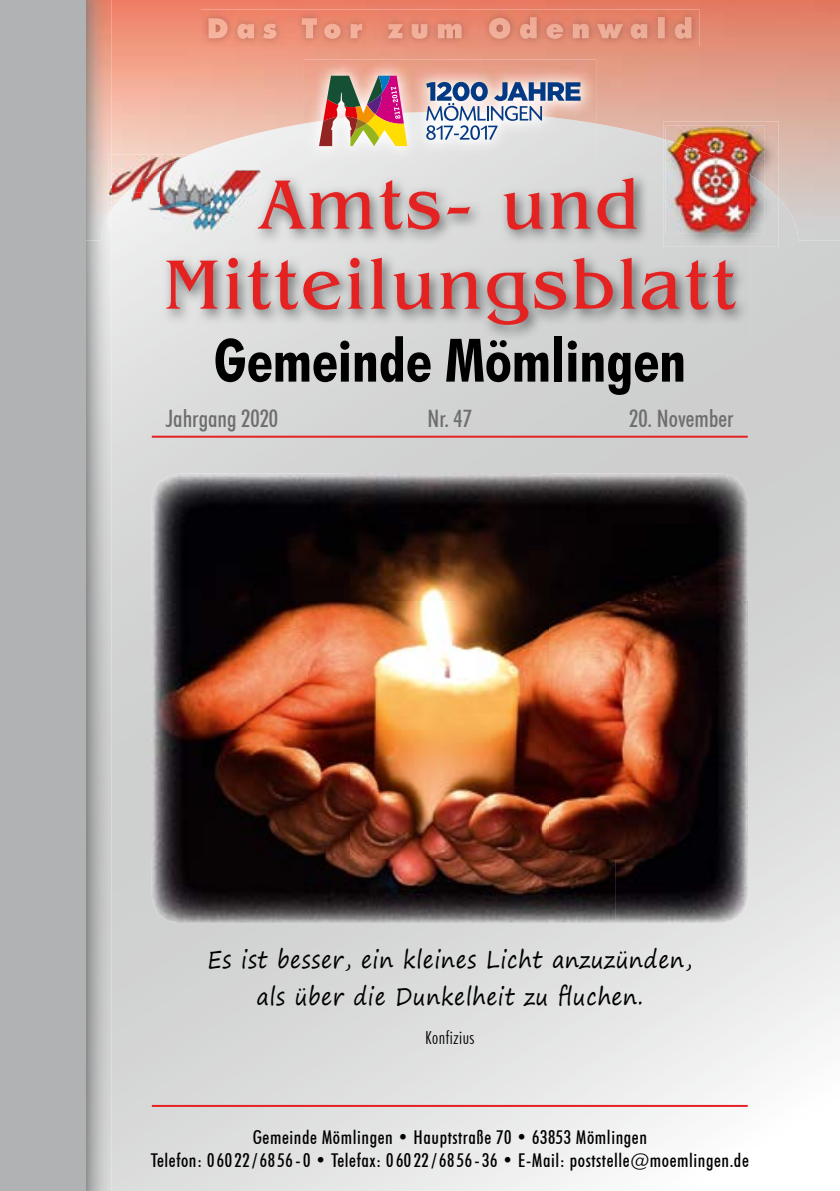
<style>
.page{position:relative;width:840px;height:1191px;background:#fff}
.page>*{position:absolute;margin:0;border:0;box-sizing:border-box;transform-origin:0 0}
.t1{font:72px/80px "Benguiat IT Cby BT";letter-spacing:.05em;color:#e42222;text-align:center}
.t2{font:700 condensed 60px "Futura BT";color:#000}
.t3{font:24px/37.2px "Segoe Print";letter-spacing:.03em;color:#000;text-align:center;scale:.88 1}
.t4{font:500 condensed 24px "Futura BT";color:#6e6e6e}
.t5{font:500 condensed 19px/22.8px "Futura BT";letter-spacing:.03em;color:#000;text-align:center}
.t6{font:300 condensed 18px "Futura BT";letter-spacing:.03em;color:#000}
</style>
<div class="page">
<img style="left:112px;top:870px;width:675px;height:321px">
<img style="left:721px;top:240px;width:68px;height:630px">
<img style="left:85px;top:0;width:754px;height:240px">
<img style="left:85px;top:215px;width:27px;height:976px">
<div style="left:0;top:0;width:85px;height:1191px;background:#b1b2b3"></div>
<img style="left:161px;top:171px;width:588px;height:169px">
<img style="left:260px;top:178px;width:376px;height:52px">
<img style="left:201px;top:9px;width:498px;height:37px">
<img style="left:208px;top:17px;width:483px;height:22px">
<hr style="left:152px;top:436px;width:595px;height:2px;background:#e42222">
<img style="left:190px;top:154px;width:20px;height:17px">
<img style="left:210px;top:154px;width:50px;height:17px">
<img style="left:112px;top:209px;width:49px;height:21px">
<img style="left:112px;top:154px;width:78px;height:55px">
<img style="left:108px;top:215px;width:4px;height:15px">
<img style="left:108px;top:154px;width:4px;height:61px">
<img style="left:161px;top:171px;width:99px;height:59px">
<img style="left:258px;top:178px;width:2px;height:52px">
<img style="left:749px;top:198px;width:29px;height:49px">
<img style="left:663px;top:121px;width:115px;height:77px">
<img style="left:663px;top:171px;width:86px;height:76px">
<img style="left:749px;top:185px;width:15px;height:49px">
<img style="left:665px;top:126px;width:99px;height:59px">
<img style="left:665px;top:171px;width:84px;height:63px">
<svg style="left:742px;top:171px;width:7px;height:4px"></svg>
<hr style="left:152px;top:1105px;width:595px;height:2px;background:#e42222">
<img style="left:304px;top:124px;width:291px;height:38px">
<img style="left:304px;top:60px;width:291px;height:64px">
<svg style="left:426px;top:82px;width:154px;height:58px"></svg>
<img style="left:319px;top:76px;width:88px;height:70px">
<img style="left:152px;top:473px;width:595px;height:450px">
<h1 class="t1" style="left:164px;top:164px;width:572px">Amts- und<br>Mitteilungsblatt</h1>
<h2 class="t2" style="left:213px;top:324px;width:473px">Gemeinde Mömlingen</h2>
<p class="t4" style="left:166px;top:403px;width:114px">Jahrgang 2020</p>
<p class="t4" style="left:427px;top:403px;width:46px">Nr. 47</p>
<p class="t4" style="left:628px;top:403px;width:106px">20. November</p>
<p class="t3" style="left:207px;top:940px;width:552px">Es ist besser, ein kleines Licht anzuzünden, als über die Dunkelheit zu fluchen.</p>
<p class="t6" style="left:425px;top:1026px;width:51px">Konfizius</p>
<p class="t5" style="left:151px;top:1126px;width:599px">Gemeinde Mömlingen • Hauptstraße 70 • 63853 Mömlingen<br>Telefon: 06022/6856-0 • Telefax: 06022/6856-36 • E-Mail: poststelle@moemlingen.de</p>
</div>
